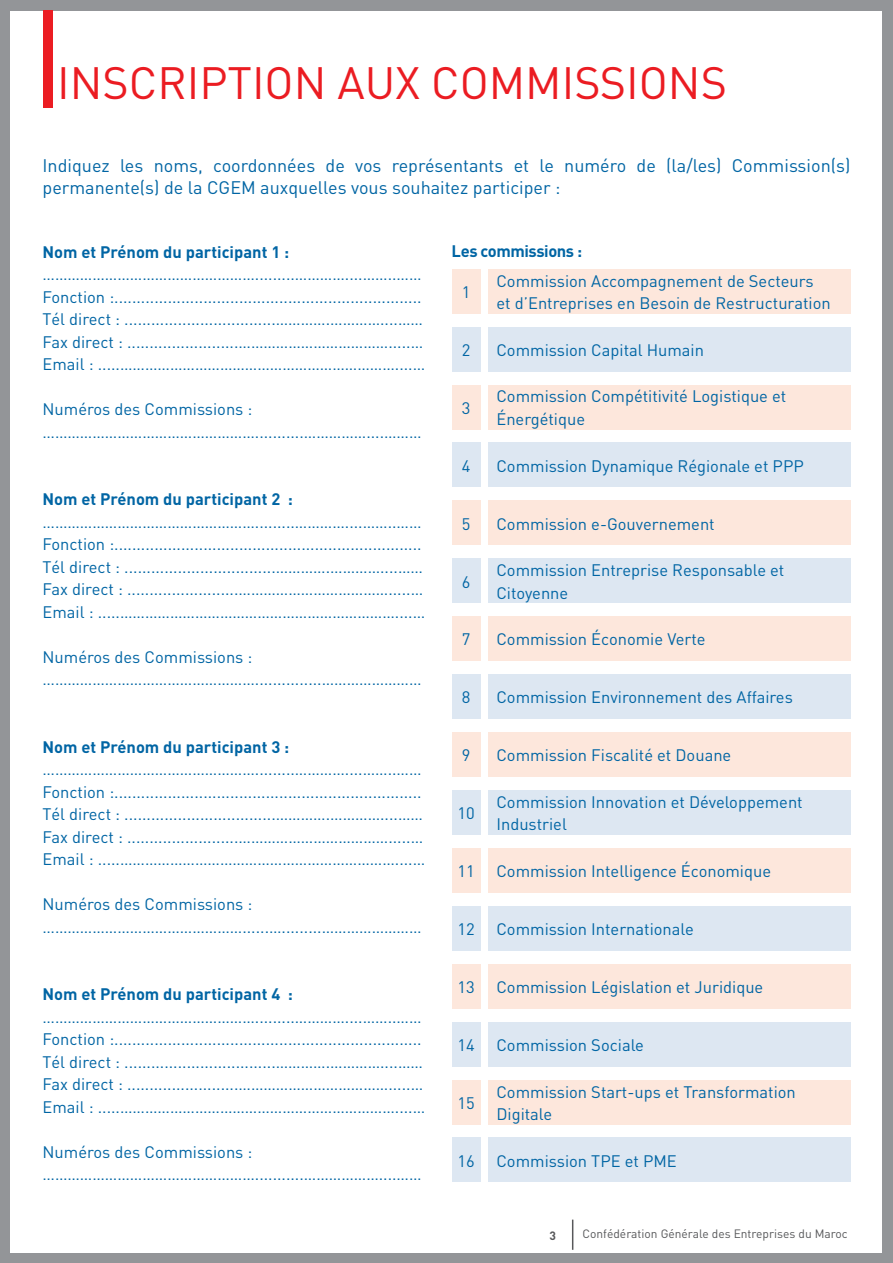
<style>
.page{position:relative;width:893px;height:1263px;background:#939598}
.page>*{position:absolute;margin:0;border:0;box-sizing:border-box;transform-origin:0 0}
.t1{font:44.7px "DIN";color:#eb1c22}
.t2{font:18px/21.6px "DIN";color:#0065a4}
.t3{font:16.5px/22.5px "DIN";color:#0065a4}
.t4{font:700 16.5px "DIN";color:#0065a4}
.t5{font:700 16.5px "DIN";letter-spacing:-.025em;color:#0065a4}
.t6{font:12px "DIN";color:#57585a}
.t7{font:700 12px "DIN";color:#57585a}
</style>
<div class="page">
<div style="left:11px;top:11px;width:871px;height:1241px;background:#fff"></div>
<hr style="left:572px;top:1219px;width:1px;height:31px;background:#57585a">
<div style="left:43px;top:11px;width:10px;height:97px;background:#eb1c22"></div>
<div style="left:488px;top:269px;width:362px;height:44px;background:#fde7dc"></div>
<div style="left:452px;top:269px;width:28px;height:44px;background:#fde7dc"></div>
<div style="left:488px;top:732px;width:362px;height:45px;background:#fde7dc"></div>
<div style="left:452px;top:732px;width:28px;height:45px;background:#fde7dc"></div>
<div style="left:488px;top:501px;width:362px;height:44px;background:#fde7dc"></div>
<div style="left:452px;top:501px;width:28px;height:44px;background:#fde7dc"></div>
<div style="left:488px;top:964px;width:362px;height:44px;background:#fde7dc"></div>
<div style="left:452px;top:964px;width:28px;height:44px;background:#fde7dc"></div>
<div style="left:488px;top:385px;width:362px;height:44px;background:#fde7dc"></div>
<div style="left:452px;top:385px;width:28px;height:44px;background:#fde7dc"></div>
<div style="left:488px;top:848px;width:362px;height:44px;background:#fde7dc"></div>
<div style="left:452px;top:848px;width:28px;height:44px;background:#fde7dc"></div>
<div style="left:488px;top:616px;width:362px;height:45px;background:#fde7dc"></div>
<div style="left:452px;top:616px;width:28px;height:45px;background:#fde7dc"></div>
<div style="left:488px;top:1080px;width:362px;height:44px;background:#fde7dc"></div>
<div style="left:452px;top:1080px;width:28px;height:44px;background:#fde7dc"></div>
<div style="left:488px;top:327px;width:362px;height:44px;background:#dde7f2"></div>
<div style="left:452px;top:327px;width:28px;height:44px;background:#dde7f2"></div>
<div style="left:488px;top:790px;width:362px;height:45px;background:#dde7f2"></div>
<div style="left:452px;top:790px;width:28px;height:45px;background:#dde7f2"></div>
<div style="left:488px;top:558px;width:362px;height:45px;background:#dde7f2"></div>
<div style="left:452px;top:558px;width:28px;height:45px;background:#dde7f2"></div>
<div style="left:488px;top:1022px;width:362px;height:44px;background:#dde7f2"></div>
<div style="left:452px;top:1022px;width:28px;height:44px;background:#dde7f2"></div>
<div style="left:488px;top:443px;width:362px;height:44px;background:#dde7f2"></div>
<div style="left:452px;top:443px;width:28px;height:44px;background:#dde7f2"></div>
<div style="left:488px;top:906px;width:362px;height:44px;background:#dde7f2"></div>
<div style="left:452px;top:906px;width:28px;height:44px;background:#dde7f2"></div>
<div style="left:488px;top:674px;width:362px;height:45px;background:#dde7f2"></div>
<div style="left:452px;top:674px;width:28px;height:45px;background:#dde7f2"></div>
<div style="left:488px;top:1138px;width:362px;height:44px;background:#dde7f2"></div>
<div style="left:452px;top:1138px;width:28px;height:44px;background:#dde7f2"></div>
<h1 class="t1" style="left:57px;top:55px;width:671px">INSCRIPTION AUX COMMISSIONS</h1>
<p class="t2" style="left:43px;top:154px;width:809px">Indiquez les noms, coordonnées de vos représentants et le numéro de (la/les) Commission(s) permanente(s) de la CGEM auxquelles vous souhaitez participer :</p>
<p class="t4" style="left:43px;top:241px;width:248px">Nom et Prénom du participant 1 :</p>
<p class="t3" style="left:43px;top:263px;width:384px">…………………………………………….........…………....……..…… Fonction :.....................................................................<br>Tél direct : ..................................………….…………....…… Fax direct : .........................……………………………….....… Email : .....…………………………………………………………....…</p>
<p class="t3" style="left:43px;top:398px;width:381px">Numéros des Commissions : ……………………………………………...........……………....………</p>
<p class="t4" style="left:43px;top:488px;width:252px">Nom et Prénom du participant 2 :</p>
<p class="t3" style="left:43px;top:510px;width:384px">…………………………………………….........…………....……..…… Fonction :.....................................................................<br>Tél direct : ..................................………….…………....…… Fax direct : .........................……………………………….....… Email : .....…………………………………………………………....…</p>
<p class="t3" style="left:43px;top:645px;width:381px">Numéros des Commissions : ……………………………………………...............……………………</p>
<p class="t4" style="left:43px;top:736px;width:248px">Nom et Prénom du participant 3 :</p>
<p class="t3" style="left:43px;top:758px;width:384px">…………………………………………….........…………....……..…… Fonction :.....................................................................<br>Tél direct : ..................................………….…………....…… Fax direct : .........................……………………………….....… Email : .....…………………………………………………………....…</p>
<p class="t3" style="left:43px;top:893px;width:381px">Numéros des Commissions : …………………………………………......….........……………………</p>
<p class="t4" style="left:43px;top:983px;width:252px">Nom et Prénom du participant 4 :</p>
<p class="t3" style="left:43px;top:1005px;width:384px">…………………………………………….........…………....……..…… Fonction :.....................................................................<br>Tél direct : ..................................………….…………....…… Fax direct : .........................……………………………….....… Email : .....…………………………………………………………....…</p>
<p class="t3" style="left:43px;top:1140px;width:381px">Numéros des Commissions : ……………………………………………...........………………....……</p>
<p class="t5" style="left:452px;top:240px;width:132px">Les commissions :</p>
<p class="t3" style="left:462px;top:280px;width:10px">1</p>
<p class="t3" style="left:496px;top:269px;width:336px">Commission Accompagnement de Secteurs et d’Entreprises en Besoin de Restructuration</p>
<p class="t3" style="left:462px;top:338px;width:10px">2</p>
<p class="t3" style="left:496px;top:338px;width:209px">Commission Capital Humain</p>
<p class="t3" style="left:462px;top:396px;width:10px">3</p>
<p class="t3" style="left:496px;top:385px;width:291px">Commission Compétitivité Logistique et<br>Énergétique</p>
<p class="t3" style="left:462px;top:454px;width:10px">4</p>
<p class="t3" style="left:496px;top:454px;width:309px">Commission Dynamique Régionale et PPP</p>
<p class="t3" style="left:462px;top:512px;width:10px">5</p>
<p class="t3" style="left:496px;top:512px;width:220px">Commission e-Gouvernement</p>
<p class="t3" style="left:462px;top:570px;width:10px">6</p>
<p class="t3" style="left:496px;top:559px;width:289px">Commission Entreprise Responsable et<br>Citoyenne</p>
<p class="t3" style="left:462px;top:628px;width:10px">7</p>
<p class="t3" style="left:496px;top:628px;width:211px">Commission Économie Verte</p>
<p class="t3" style="left:462px;top:686px;width:10px">8</p>
<p class="t3" style="left:496px;top:686px;width:298px">Commission Environnement des Affaires</p>
<p class="t3" style="left:462px;top:744px;width:10px">9</p>
<p class="t3" style="left:496px;top:744px;width:236px">Commission Fiscalité et Douane</p>
<p class="t3" style="left:458px;top:802px;width:19px">10</p>
<p class="t3" style="left:496px;top:790px;width:308px">Commission Innovation et Développement<br>Industriel</p>
<p class="t3" style="left:458px;top:859px;width:19px">11</p>
<p class="t3" style="left:496px;top:859px;width:276px">Commission Intelligence Économique</p>
<p class="t3" style="left:458px;top:917px;width:19px">12</p>
<p class="t3" style="left:496px;top:917px;width:199px">Commission Internationale</p>
<p class="t3" style="left:458px;top:975px;width:19px">13</p>
<p class="t3" style="left:496px;top:975px;width:268px">Commission Législation et Juridique</p>
<p class="t3" style="left:458px;top:1033px;width:19px">14</p>
<p class="t3" style="left:496px;top:1033px;width:149px">Commission Sociale</p>
<p class="t3" style="left:458px;top:1091px;width:19px">15</p>
<p class="t3" style="left:496px;top:1080px;width:301px">Commission Start-ups et Transformation<br>Digitale</p>
<p class="t3" style="left:458px;top:1149px;width:19px">16</p>
<p class="t3" style="left:496px;top:1149px;width:182px">Commission TPE et PME</p>
<p class="t7" style="left:549px;top:1227px;width:8px">3</p>
<p class="t6" style="left:583px;top:1226px;width:267px">Confédération Générale des Entreprises du Maroc</p>
</div>
